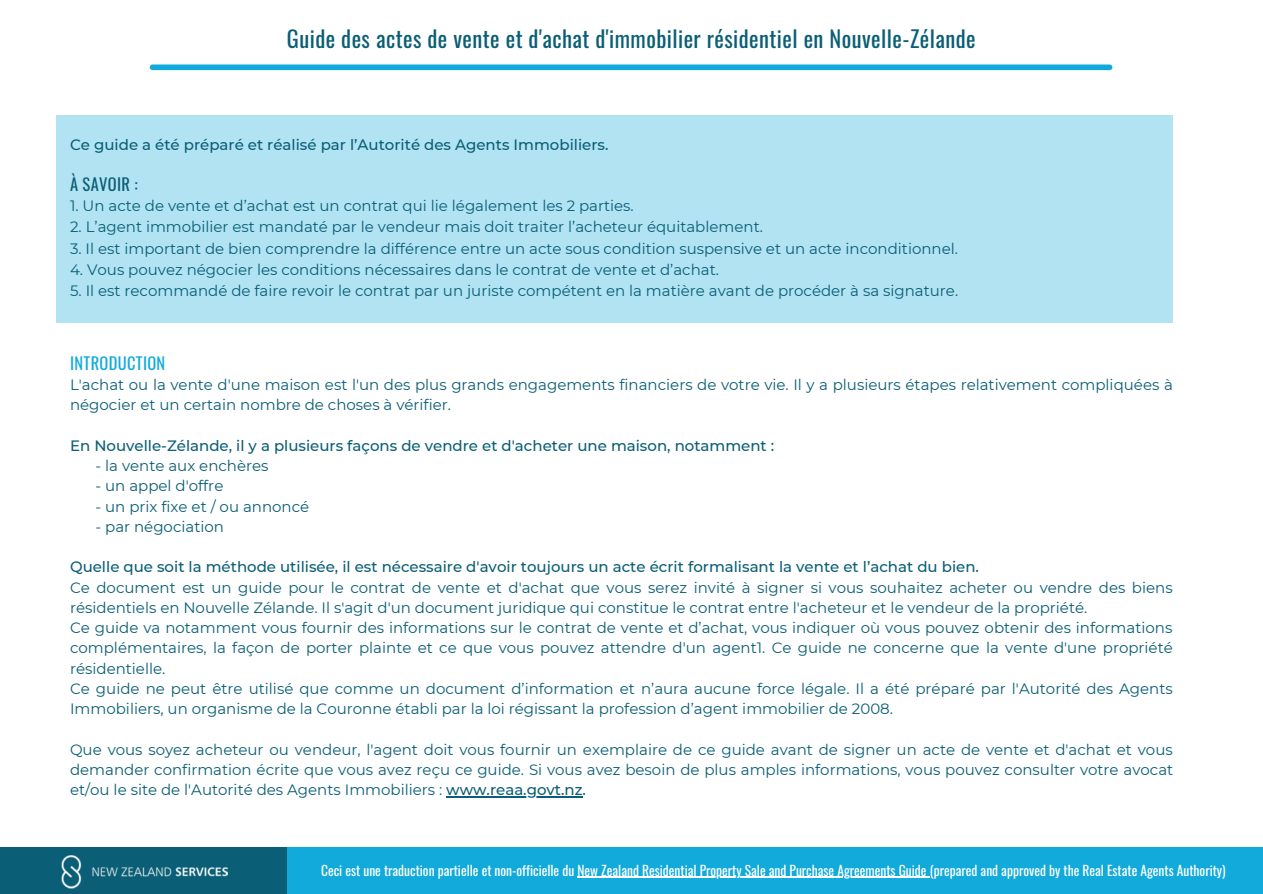
<style>
.page{position:relative;width:1263px;height:894px;background:#fff}
.page>*{position:absolute;margin:0;border:0;box-sizing:border-box;transform-origin:0 0}
.t1{font:22.5px "Oswald";letter-spacing:.02em;color:#0a5e75}
.t2{font:16.5px "Oswald";letter-spacing:.02em;color:#12aadb}
.t3{font:16.5px "Oswald";letter-spacing:.02em;color:#0a5e75}
.t4{font:15px/20.2px "Montserrat";color:#0a5e75}
.t5{font:500 15px "Montserrat";color:#0a5e75}
.t6{font:13.5px "Oswald";color:#fff}
.s1{font-weight:500}
</style>
<div class="page">
<div style="left:152px;top:64px;width:958px;height:6px;background:#12aadb"></div>
<div style="left:0;top:847px;width:287px;height:46px;background:#0a5e75"></div>
<img style="left:61px;top:855px;width:167px;height:34px">
<div style="left:287px;top:847px;width:975px;height:46px;background:#12aadb"></div>
<div style="left:56px;top:115px;width:1117px;height:207px;background:#b1e3f3"></div>
<hr style="left:446px;top:796px;width:137px;height:1px;background:#0a5e75">
<hr style="left:577px;top:876px;width:353px;height:1px;background:#fff">
<p class="t1" style="left:287px;top:22px;width:690px">Guide des actes de vente et d'achat d'immobilier résidentiel en Nouvelle-Zélande</p>
<p class="t5" style="left:70px;top:136px;width:540px">Ce guide a été préparé et réalisé par l’Autorité des Agents Immobiliers.</p>
<p class="t3" style="left:70px;top:171px;width:69px">À SAVOIR :</p>
<p class="t4" style="left:70px;top:195px;width:565px">1. Un acte de vente et d’achat est un contrat qui lie légalement les 2 parties.</p>
<p class="t4" style="left:70px;top:216px;width:694px">2. L’agent immobilier est mandaté par le vendeur mais doit traiter l’acheteur équitablement.</p>
<p class="t4" style="left:70px;top:238px;width:889px">3. Il est important de bien comprendre la différence entre un acte sous condition suspensive et un acte inconditionnel.</p>
<p class="t4" style="left:70px;top:259px;width:650px">4. Vous pouvez négocier les conditions nécessaires dans le contrat de vente et d’achat.</p>
<p class="t4" style="left:70px;top:281px;width:890px">5. Il est recommandé de faire revoir le contrat par un juriste compétent en la matière avant de procéder à sa signature.</p>
<p class="t2" style="left:70px;top:350px;width:97px">INTRODUCTION</p>
<p class="t4" style="left:70px;top:374px;width:1104px">L'achat ou la vente d'une maison est l'un des plus grands engagements financiers de votre vie. Il y a plusieurs étapes relativement compliquées à négocier et un certain nombre de choses à vérifier.</p>
<p class="t5" style="left:70px;top:436px;width:706px">En Nouvelle-Zélande, il y a plusieurs façons de vendre et d'acheter une maison, notamment :</p>
<p class="t4" style="left:96px;top:455px;width:174px">- la vente aux enchères</p>
<p class="t4" style="left:96px;top:475px;width:129px">- un appel d'offre</p>
<p class="t4" style="left:96px;top:496px;width:215px">- un prix fixe et / ou annoncé</p>
<p class="t4" style="left:96px;top:516px;width:130px">- par négociation</p>
<p class="t5" style="left:70px;top:557px;width:910px">Quelle que soit la méthode utilisée, il est nécessaire d'avoir toujours un acte écrit formalisant la vente et l’achat du bien.</p>
<p class="t4" style="left:70px;top:577px;width:1104px">Ce document est un guide pour le contrat de vente et d'achat que vous serez invité à signer si vous souhaitez acheter ou vendre des biens résidentiels en Nouvelle Zélande. Il s'agit d'un document juridique qui constitue le contrat entre l'acheteur et le vendeur de la propriété.</p>
<p class="t4" style="left:70px;top:617px;width:1104px;text-align:justify">Ce guide va notamment vous fournir des informations sur le contrat de vente et d’achat, vous indiquer où vous pouvez obtenir des informations complémentaires, la façon de porter plainte et ce que vous pouvez attendre d'un agent1. Ce guide ne concerne que la vente d'une propriété résidentielle.</p>
<p class="t4" style="left:70px;top:678px;width:1104px">Ce guide ne peut être utilisé que comme un document d’information et n’aura aucune force légale. Il a été préparé par l'Autorité des Agents<br>Immobiliers, un organisme de la Couronne établi par la loi régissant la profession d’agent immobilier de 2008.</p>
<p class="t4" style="left:70px;top:739px;width:1105px;text-align:justify">Que vous soyez acheteur ou vendeur, l'agent doit vous fournir un exemplaire de ce guide avant de signer un acte de vente et d'achat et vous demander confirmation écrite que vous avez reçu ce guide. Si vous avez besoin de plus amples informations, vous pouvez consulter votre avocat et/ou le site de l'Autorité des Agents Immobiliers : <span class="s1">www.reaa.govt.nz.</span></p>
<p class="t6" style="left:321px;top:859px;width:906px">Ceci est une traduction partielle et non-officielle du New Zealand Residential Property Sale and Purchase Agreements Guide (prepared and approved by the Real Estate Agents Authority)</p>
</div>
